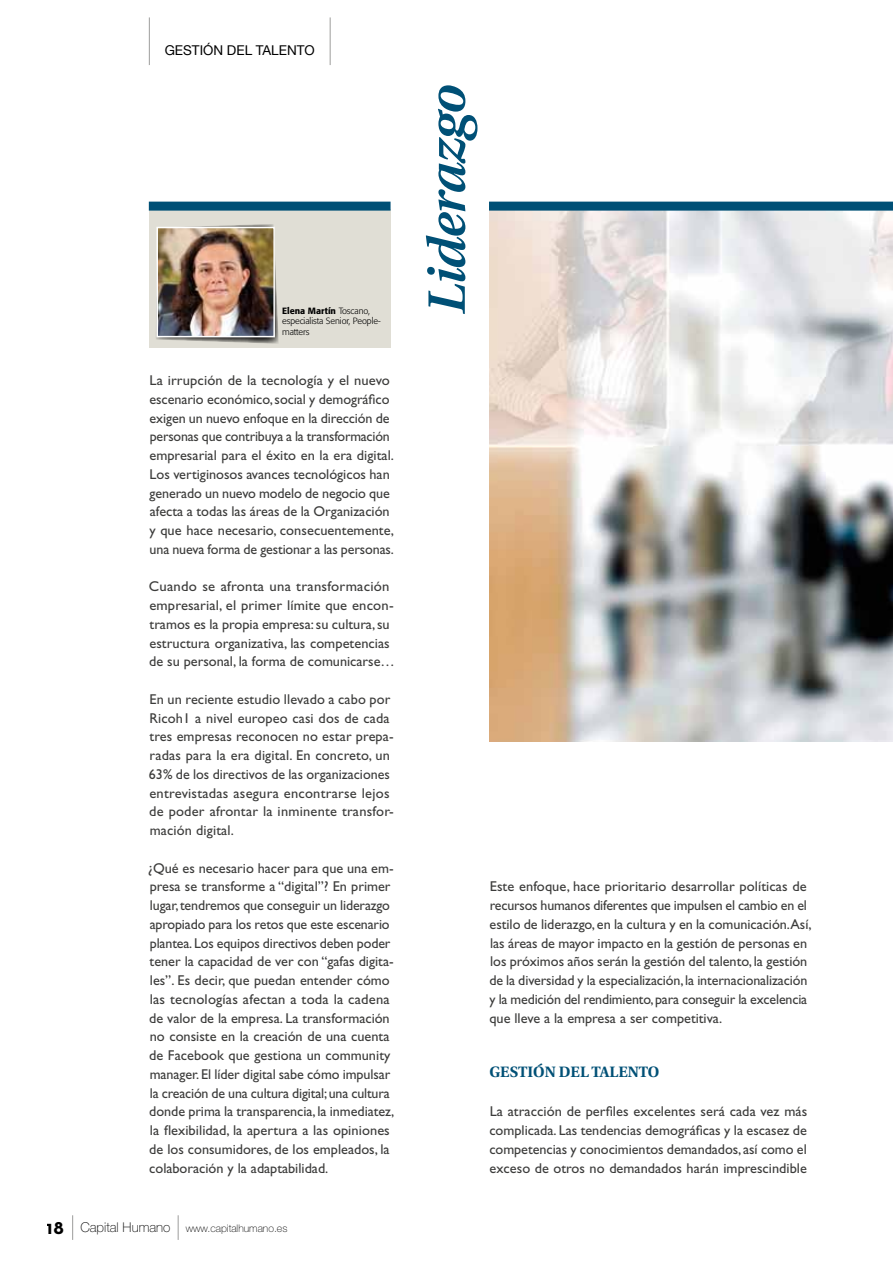
<style>
.page{position:relative;width:893px;height:1263px;background:#fff}
.page>*{position:absolute;margin:0;border:0;box-sizing:border-box;transform-origin:0 0}
.t1{font:italic 600 52.5px "Utopia";color:#005076}
.t2{font:700 19.5px "Neutraface Text";color:#000}
.t3{font:700 15px "Utopia";color:#005076}
.t4{font:14.25px/18.8px "Gill Sans Std";color:#3c3c3b}
.t5{font:13.5px "Helvetica Neue";color:#000}
.t6{font:100 13.5px "Helvetica Neue";color:#000}
.t7{font:100 10.5px "Helvetica Neue";color:#000}
.t8{font:300 9px/10.8px "Formata";letter-spacing:-.01em;color:#000}
.s1{font-weight:500}
</style>
<div class="page">
<img style="left:489px;top:211px;width:404px;height:530px">
<div style="left:489px;top:202px;width:404px;height:9px;background:#005076"></div>
<div style="left:149px;top:210px;width:242px;height:138px;background:#e0ded5"></div>
<svg style="left:156px;top:224px;width:123px;height:120px"></svg>
<img style="left:159px;top:230px;width:113px;height:104px">
<div style="left:156px;top:227px;width:119px;height:110px;border:2px solid #fff"></div>
<div style="left:149px;top:202px;width:242px;height:9px;background:#005076"></div>
<hr style="left:149px;top:17px;width:1px;height:48px;background:#9d9d9c">
<hr style="left:330px;top:17px;width:1px;height:48px;background:#9d9d9c">
<svg style="left:72px;top:1215px;width:1px;height:25px"></svg>
<svg style="left:178px;top:1215px;width:1px;height:25px"></svg>
<p class="t5" style="left:165px;top:40px;width:152px">GESTIÓN DEL TALENTO</p>
<p class="t8" style="left:282px;top:305px;width:100px"><span class="s1">Elena Martín</span> Toscano, especialista Senior, People&shy;matters</p>
<p class="t4" style="left:149px;top:371px;width:246px">La irrupción de la tecnología y el nuevo escenario económico, social y demográfico exigen un nuevo enfoque en la dirección de personas que contribuya a la transformación empresarial para el éxito en la era digital.<br>Los vertiginosos avances tecnológicos han generado un nuevo modelo de negocio que afecta a todas las áreas de la Organización y que hace necesario, consecuentemente, una nueva forma de gestionar a las personas.</p>
<p class="t4" style="left:149px;top:577px;width:247px">Cuando se afronta una transformación empresarial, el primer límite que encon&shy;tramos es la propia empresa: su cultura, su estructura organizativa, las competencias de su personal, la forma de comunicarse…</p>
<p class="t4" style="left:149px;top:690px;width:246px">En un reciente estudio llevado a cabo por Ricoh1 a nivel europeo casi dos de cada tres empresas reconocen no estar prepa&shy;radas para la era digital. En concreto, un 63% de los directivos de las organizaciones entrevistadas asegura encontrarse lejos de poder afrontar la inminente transfor&shy;mación digital.</p>
<p class="t4" style="left:148px;top:858px;width:247px">¿Qué es necesario hacer para que una em&shy;presa se transforme a “digital”? En primer lugar, tendremos que conseguir un liderazgo apropiado para los retos que este escenario plantea. Los equipos directivos deben poder tener la capacidad de ver con “gafas digita&shy;les”. Es decir, que puedan entender cómo las tecnologías afectan a toda la cadena de valor de la empresa. La transformación no consiste en la creación de una cuenta de Facebook que gestiona un community manager. El líder digital sabe cómo impulsar la creación de una cultura digital; una cultura donde prima la transparencia, la inmediatez, la flexibilidad, la apertura a las opiniones de los consumidores, de los empleados, la colaboración y la adaptabilidad.</p>
<h2 class="t2" style="left:47px;top:1214px;width:18px">18</h2>
<p class="t7" style="left:186px;top:1222px;width:103px">www.capitalhumano.es</p>
<p class="t6" style="left:80px;top:1220px;width:92px">Capital Humano</p>
<h1 class="t1" style="left:417px;top:314px;width:231px;rotate:-90deg">Liderazgo</h1>
<p class="t4" style="left:489px;top:877px;width:324px">Este enfoque, hace prioritario desarrollar políticas de recursos humanos diferentes que impulsen el cambio en el estilo de liderazgo, en la cultura y en la comunicación.Así, las áreas de mayor impacto en la gestión de personas en los próximos años serán la gestión del talento, la gestión de la diversidad y la especialización, la internacionalización y la medición del rendimiento, para conseguir la excelencia que lleve a la empresa a ser competitiva.</p>
<p class="t3" style="left:489px;top:1063px;width:172px">GESTIÓN DEL TALENTO</p>
<p class="t4" style="left:489px;top:1102px;width:319px;text-align:justify">La atracción de perfiles excelentes será cada vez más complicada. Las tendencias demográficas y la escasez de competencias y conocimientos demandados, así como el exceso de otros no demandados harán imprescindible</p>
</div>
